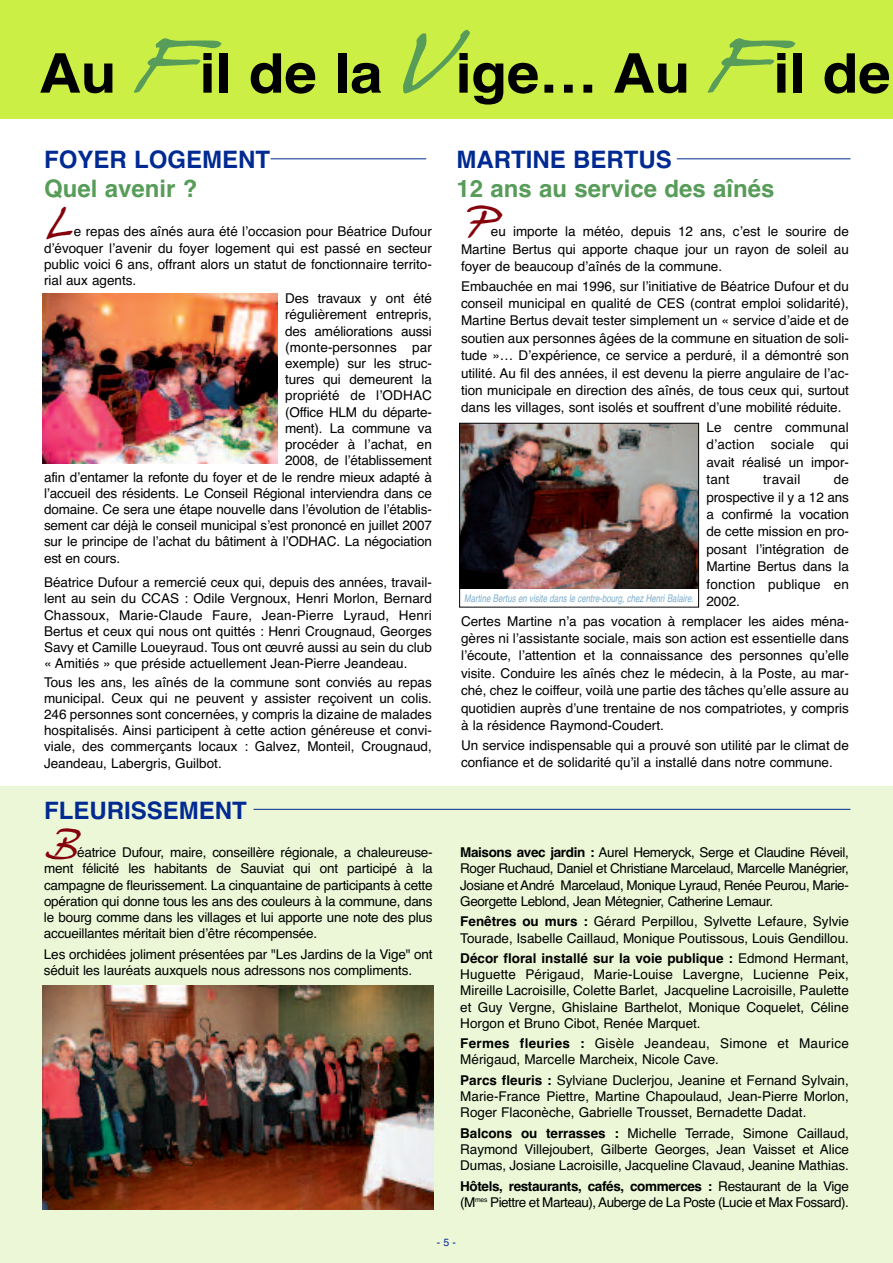
<style>
.page{position:relative;width:893px;height:1263px;background:#fff}
.page>*{position:absolute;margin:0;border:0;box-sizing:border-box;transform-origin:0 0}
.t1{font:700 54.75px "Helvetica";letter-spacing:-.005em;color:#000;scale:1.07 1}
.t2{font:38.1px "Hans Hand";color:#85000b}
.t3{font:700 24px "Helvetica";color:#002a92}
.t4{font:700 24px "Helvetica";color:#579c58}
.t5{font:13.5px/16.2px "Helvetica";letter-spacing:-.005em;color:#000;text-align:justify}
.t6{font:13.5px/16.2px "Helvetica";letter-spacing:-.035em;color:#000}
.t7{font:13.5px "Helvetica";letter-spacing:.015em;color:#000}
.t8{font:italic 10.5px "Helvetica";color:#7caece;scale:.75 1}
.t9{font:10.5px "Helvetica";color:#002a92}
.s1{font-family:"Hans Hand";font-weight:400;font-size:72.9px;color:#579c58}
.s2{font-weight:700}
</style>
<div class="page">
<div style="left:0;top:786px;width:893px;height:477px;background:#ecf7d7"></div>
<div style="left:0;top:0;width:893px;height:119px;background:#cbef44"></div>
<hr style="left:271px;top:158px;width:155px;height:1px;background:#002a92">
<img style="left:43px;top:293px;width:235px;height:171px">
<hr style="left:677px;top:158px;width:173px;height:1px;background:#002a92">
<img style="left:461px;top:425px;width:236px;height:164px">
<div style="left:459px;top:423px;width:240px;height:184px;border:1px solid #000"></div>
<hr style="left:254px;top:809px;width:596px;height:1px;background:#002a92">
<img style="left:43px;top:986px;width:391px;height:223px">
<h1 class="t1" style="left:39px;top:42px;width:798px">Au <span class="s1">F</span>il de la <span class="s1">V</span>ige… Au <span class="s1">F</span>il de</h1>
<h3 class="t3" style="left:44px;top:146px;width:227px">FOYER LOGEMENT</h3>
<h3 class="t4" style="left:44px;top:175px;width:155px">Quel avenir ?</h3>
<p class="t5" style="left:44px;top:224px;width:389px;text-indent:30px">e repas des aînés aura été l’occasion pour Béatrice Dufour d’évoquer l’avenir du foyer logement qui est passé en secteur public voici 6 ans, offrant alors un statut de fonctionnaire territo&shy;rial aux agents.</p>
<p class="t5" style="left:285px;top:290px;width:148px">Des travaux y ont été</p>
<p class="t5" style="left:285px;top:307px;width:148px">régulièrement entrepris,</p>
<p class="t5" style="left:285px;top:323px;width:148px">des améliorations aussi</p>
<p class="t5" style="left:285px;top:339px;width:148px">(monte-personnes par</p>
<p class="t5" style="left:285px;top:355px;width:148px">exemple) sur les struc-</p>
<p class="t5" style="left:285px;top:371px;width:148px">tures qui demeurent la</p>
<p class="t5" style="left:285px;top:388px;width:148px">propriété de l’ODHAC</p>
<p class="t5" style="left:285px;top:404px;width:148px">(Office HLM du départe-</p>
<p class="t5" style="left:285px;top:420px;width:148px">ment). La commune va</p>
<p class="t5" style="left:285px;top:436px;width:148px">procéder à l’achat, en</p>
<p class="t5" style="left:285px;top:452px;width:148px">2008, de l’établissement</p>
<p class="t5" style="left:44px;top:469px;width:389px">afin d’entamer la refonte du foyer et de le rendre mieux adapté à</p>
<p class="t5" style="left:44px;top:485px;width:389px">l’accueil des résidents. Le Conseil Régional interviendra dans ce</p>
<p class="t5" style="left:44px;top:501px;width:389px">domaine. Ce sera une étape nouvelle dans l’évolution de l’établis-</p>
<p class="t5" style="left:44px;top:517px;width:389px">sement car déjà le conseil municipal s’est prononcé en juillet 2007</p>
<p class="t5" style="left:44px;top:533px;width:389px">sur le principe de l’achat du bâtiment à l’ODHAC. La négociation</p>
<p class="t5" style="left:44px;top:550px;width:78px">est en cours.</p>
<p class="t5" style="left:44px;top:574px;width:389px">Béatrice Dufour a remercié ceux qui, depuis des années, travail&shy;lent au sein du CCAS : Odile Vergnoux, Henri Morlon, Bernard Chassoux, Marie-Claude Faure, Jean-Pierre Lyraud, Henri Bertus et ceux qui nous ont quittés : Henri Crougnaud, Georges Savy et Camille Loueyraud. Tous ont œuvré aussi au sein du club « Amitiés » que préside actuellement Jean-Pierre Jeandeau.</p>
<p class="t5" style="left:44px;top:674px;width:389px">Tous les ans, les aînés de la commune sont conviés au repas municipal. Ceux qui ne peuvent y assister reçoivent un colis.<br>246 personnes sont concernées, y compris la dizaine de malades hospitalisés. Ainsi participent à cette action généreuse et convi&shy;viale, des commerçants locaux : Galvez, Monteil, Crougnaud, Jeandeau, Labergris, Guilbot.</p>
<h2 class="t2" style="left:46px;top:203px;width:29px">L</h2>
<h3 class="t3" style="left:44px;top:796px;width:204px">FLEURISSEMENT</h3>
<p class="t5" style="left:44px;top:844px;width:390px;text-indent:33px">éatrice Dufour, maire, conseillère régionale, a chaleureuse&shy;ment félicité les habitants de Sauviat qui ont participé à la campagne de fleurissement. La cinquantaine de participants à cette opération qui donne tous les ans des couleurs à la commune, dans le bourg comme dans les villages et lui apporte une note des plus accueillantes méritait bien d’être récompensée.</p>
<p class="t5" style="left:44px;top:946px;width:390px">Les orchidées joliment présentées par "Les Jardins de la Vige" ont séduit les lauréats auxquels nous adressons nos compliments.</p>
<h2 class="t2" style="left:46px;top:823px;width:34px">B</h2>
<h3 class="t3" style="left:456px;top:146px;width:217px">MARTINE BERTUS</h3>
<h3 class="t4" style="left:456px;top:175px;width:320px">12 ans au service des aînés</h3>
<h2 class="t2" style="left:463px;top:203px;width:34px">P</h2>
<p class="t5" style="left:461px;top:223px;width:389px;line-height:17.4px;text-indent:30px">eu importe la météo, depuis 12 ans, c’est le sourire de Martine Bertus qui apporte chaque jour un rayon de soleil au foyer de beaucoup d’aînés de la commune.</p>
<p class="t5" style="left:461px;top:277px;width:389px;line-height:17.4px">Embauchée en mai 1996, sur l’initiative de Béatrice Dufour et du conseil municipal en qualité de CES (contrat emploi solidarité), Martine Bertus devait tester simplement un « service d’aide et de soutien aux personnes âgées de la commune en situation de soli&shy;tude »… D’expérience, ce service a perduré, il a démontré son utilité. Au fil des années, il est devenu la pierre angulaire de l’ac&shy;tion municipale en direction des aînés, de tous ceux qui, surtout dans les villages, sont isolés et souffrent d’une mobilité réduite.</p>
<p class="t5" style="left:706px;top:419px;width:144px;line-height:17.4px">Le centre communal d’action sociale qui avait réalisé un impor&shy;tant</p>
<p class="t5" style="left:706px;top:471px;width:144px;line-height:17.4px;text-indent:127px">de prospective il y a 12 ans a confirmé la vocation de cette mission en pro&shy;posant l’intégration de Martine Bertus dans la fonction publique en 2002.</p>
<p class="t5" style="left:461px;top:612px;width:389px;line-height:17.4px">Certes Martine n’a pas vocation à remplacer les aides ména&shy;gères ni l’assistante sociale, mais son action est essentielle dans l’écoute, l’attention et la connaissance des personnes qu’elle visite. Conduire les aînés chez le médecin, à la Poste, au mar&shy;ché, chez le coiffeur, voilà une partie des tâches qu’elle assure au quotidien auprès d’une trentaine de nos compatriotes, y compris à la résidence Raymond-Coudert.</p>
<p class="t5" style="left:461px;top:736px;width:389px;line-height:17.4px">Un service indispensable qui a prouvé son utilité par le climat de confiance et de solidarité qu’il a installé dans notre commune.</p>
<p class="t7" style="left:763px;top:472px;width:39px">travail</p>
<p class="t8" style="left:464px;top:592px;width:308px">Martine Bertus en visite dans le centre-bourg, chez Henri Balaire.</p>
<p class="t5" style="left:460px;top:844px;width:390px"><span class="s2">Maisons avec jardin :</span> Aurel Hemeryck, Serge et Claudine Réveil, Roger Ruchaud, Daniel et Christiane Marcelaud, Marcelle Manégrier, Josiane et André Marcelaud, Monique Lyraud, Renée Peurou, Marie-Georgette Leblond, Jean Métegnier, Catherine Lemaur.</p>
<p class="t5" style="left:460px;top:913px;width:390px"><span class="s2">Fenêtres ou murs :</span> Gérard Perpillou, Sylvette Lefaure, Sylvie<br>Tourade, Isabelle Caillaud, Monique Poutissous, Louis Gendillou.</p>
<p class="t5" style="left:460px;top:950px;width:390px"><span class="s2">Décor floral installé sur la voie publique :</span> Edmond Hermant, Huguette Périgaud, Marie-Louise Lavergne, Lucienne Peix, Mireille Lacroisille, Colette Barlet, Jacqueline Lacroisille, Paulette et Guy Vergne, Ghislaine Barthelot, Monique Coquelet, Céline Horgon et Bruno Cibot, Renée Marquet.</p>
<p class="t5" style="left:460px;top:1035px;width:390px"><span class="s2">Fermes fleuries :</span> Gisèle Jeandeau, Simone et Maurice<br>Mérigaud, Marcelle Marcheix, Nicole Cave.</p>
<p class="t5" style="left:460px;top:1072px;width:390px"><span class="s2">Parcs fleuris :</span> Sylviane Duclerjou, Jeanine et Fernand Sylvain, Marie-France Piettre, Martine Chapoulaud, Jean-Pierre Morlon, Roger Flaconèche, Gabrielle Trousset, Bernadette Dadat.</p>
<p class="t5" style="left:460px;top:1125px;width:390px"><span class="s2">Balcons ou terrasses :</span> Michelle Terrade, Simone Caillaud, Raymond Villejoubert, Gilberte Georges, Jean Vaisset et Alice Dumas, Josiane Lacroisille, Jacqueline Clavaud, Jeanine Mathias.</p>
<p class="t6" style="left:460px;top:1178px;width:390px"><span class="s2">Hôtels, restaurants, cafés, commerces :</span> Restaurant de la Vige (M<sup>mes</sup> Piettre et Marteau), Auberge de La Poste (Lucie et Max Fossard).</p>
<p class="t9" style="left:437px;top:1236px;width:21px">-5-</p>
</div>
